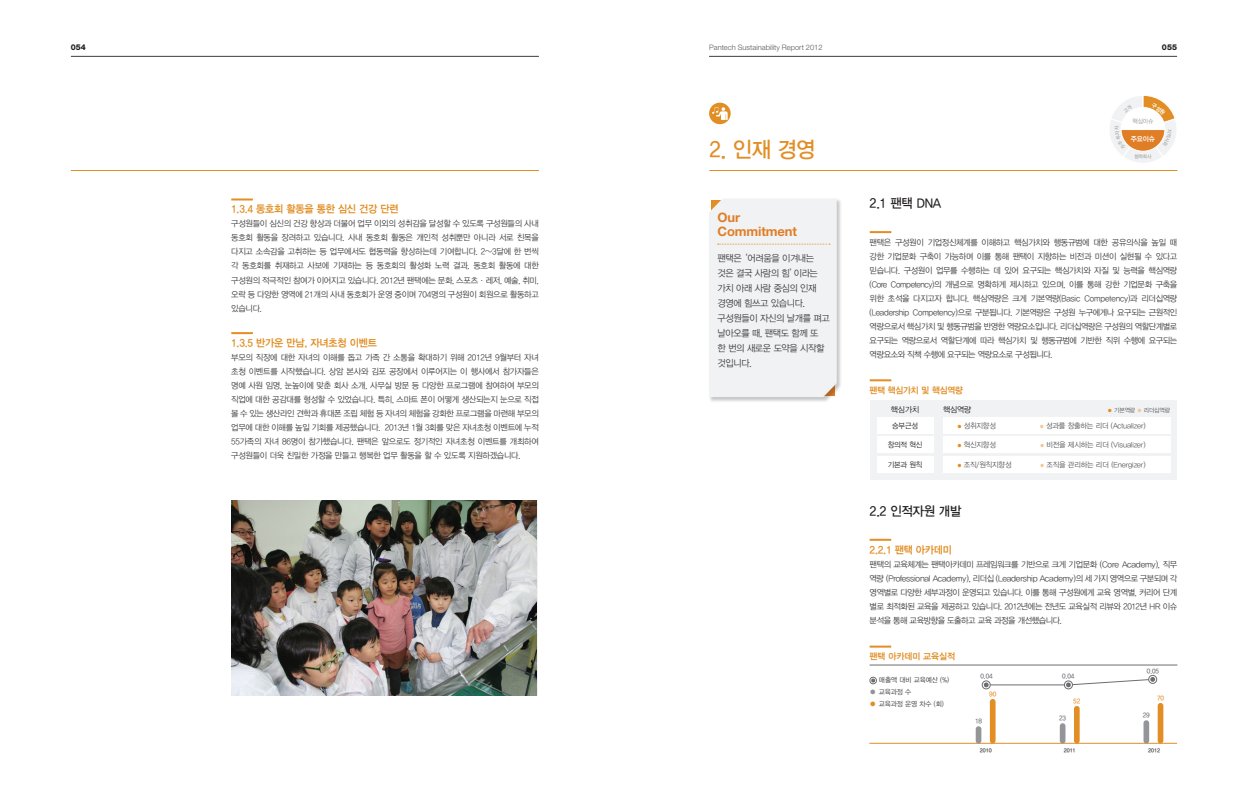
<style>
.page{position:relative;width:1248px;height:794px;background:#fff}
.page>*{position:absolute;margin:0;border:0;box-sizing:border-box;transform-origin:0 0}
.t1{font:22px "YDIYGO330";color:#e28e25;scale:.95 1}
.t2{font:13px "YDIYGO330";letter-spacing:-.02em;color:#231f20;scale:.95 1}
.t3{font:700 13px/14px "Helvetica Neue LT Pro";letter-spacing:-.01em;color:#e07e26}
.t4{font:10.5px "YDIYGO340";letter-spacing:-.02em;color:#e28e25;scale:.95 1}
.t5{font:10px/16px "YDIYGO330";letter-spacing:-.04em;color:#231f20;scale:.95 1}
.t6{font:9.5px/15px "YDIYGO320";letter-spacing:-.04em;color:#3e3e3f;scale:.95 1}
.t7{font:9px "YDIYGO340";letter-spacing:-.015em;color:#e28e25;scale:.95 1}
.t8{font:9px "YDIYGO340";letter-spacing:-.015em;color:#e28e25}
.t9{font:8.5px/14px "YDIYGO320";letter-spacing:-.03em;color:#3e3e3f;text-align:justify;scale:.95 1}
.t10{font:8px "YDIYGO320";letter-spacing:-.01em;color:#231f20}
.t11{font:800 8px "Helvetica Neue LT Pro";color:#231f20}
.t12{font:7.5px "YDIYGO320";letter-spacing:-.02em;color:#57585a;scale:.95 1}
.t13{font:300 7.5px "Helvetica Neue LT Pro";color:#57585a}
.t14{font:7.5px "YDIYGO320";letter-spacing:-.02em;color:#231f20;scale:.95 1}
.t15{font:7px "YDIYGO320";letter-spacing:-.01em;color:#3e3e3f;scale:.95 1}
.t16{font:7px "YDIYGO340";color:#fff;scale:.95 1}
.t17{font:6.5px "YDIYGO330";letter-spacing:-.01em;color:#6c6d70}
.t18{font:6.5px "YDIYGO330";color:#e28e25}
.t19{font:6px "YDIYGO320";letter-spacing:-.01em;color:#57585a}
.t20{font:6px "YDIYGO320";color:#939598;scale:.95 1}
.t21{font:5.5px "YDIYGO340";letter-spacing:-.01em;color:#3e3e3f}
.t22{font:5px "YDIYGO320";color:#939598;scale:.95 1}
.s1{font-size:5px;color:#e28e25}
.s2{font-size:5px;color:#f2c893}
.s3{color:#939598}
.s4{color:#e28e25}
</style>
<div class="page">
<hr style="left:71px;top:56px;width:468px;height:1px;background:#3e3e3f">
<hr style="left:709px;top:56px;width:467px;height:1px;background:#3e3e3f">
<div style="left:870px;top:400px;width:306px;height:79px;background:#f1f2f3"></div>
<hr style="left:71px;top:170px;width:468px;height:1px;background:#e28e25">
<hr style="left:869px;top:665px;width:308px;height:1px;background:#6c6d70">
<hr style="left:869px;top:231px;width:22px;height:2px;background:#e28e25">
<hr style="left:869px;top:379px;width:22px;height:2px;background:#e28e25">
<hr style="left:869px;top:539px;width:22px;height:2px;background:#e28e25">
<hr style="left:869px;top:645px;width:22px;height:2px;background:#e28e25">
<hr style="left:709px;top:170px;width:468px;height:1px;background:#e28e25">
<svg style="left:869px;top:676px;width:7px;height:8px"></svg>
<hr style="left:869px;top:743px;width:307px;height:1px;background:#e28e25">
<svg style="left:981px;top:675px;width:175px;height:14px"></svg>
<hr style="left:231px;top:198px;width:22px;height:2px;background:#e28e25">
<hr style="left:231px;top:332px;width:22px;height:2px;background:#e28e25">
<div style="left:989px;top:699px;width:6px;height:44px;background:#e28e25;border-radius:3px"></div>
<div style="left:975px;top:726px;width:6px;height:17px;background:#939598;border-radius:3px"></div>
<div style="left:1073px;top:706px;width:6px;height:37px;background:#e28e25;border-radius:3px"></div>
<div style="left:1059px;top:723px;width:6px;height:20px;background:#939598;border-radius:3px"></div>
<div style="left:1157px;top:703px;width:6px;height:40px;background:#e28e25;border-radius:3px"></div>
<div style="left:1143px;top:720px;width:5px;height:23px;background:#939598;border-radius:3px"></div>
<div style="left:709px;top:103px;width:21px;height:21px;background:#e28e25;border-radius:50%"></div>
<svg style="left:712px;top:107px;width:15px;height:13px"></svg>
<div style="left:708px;top:198px;width:134px;height:205px;background:#231f20;opacity:.25"></div>
<div style="left:709px;top:198px;width:127px;height:199px;background:#f1f2f3"></div>
<img style="left:231px;top:500px;width:305px;height:196px">
<div style="left:876px;top:417px;width:57px;height:16px;background:#fff"></div>
<div style="left:876px;top:436px;width:57px;height:17px;background:#fff"></div>
<div style="left:876px;top:456px;width:57px;height:16px;background:#fff"></div>
<div style="left:943px;top:417px;width:227px;height:16px;background:#fff"></div>
<div style="left:943px;top:436px;width:227px;height:17px;background:#fff"></div>
<div style="left:943px;top:456px;width:227px;height:16px;background:#fff"></div>
<svg style="left:1110px;top:95px;width:66px;height:68px"></svg>
<p class="t11" style="left:71px;top:43px;width:17px">054</p>
<p class="t13" style="left:709px;top:43px;width:115px">Pantech Sustainability Report 2012</p>
<p class="t11" style="left:1161px;top:43px;width:17px">055</p>
<p class="t4" style="left:231px;top:203px;width:178px">1.3.4 동호회 활동을 통한 심신 건강 단련</p>
<p class="t9" style="left:231px;top:217px;width:325px">구성원들이 심신의 건강 향상과 더불어 업무 이외의 성취감을 달성할 수 있도록 구성원들의 사내 동호회 활동을 장려하고 있습니다. 사내 동호회 활동은 개인적 성취뿐만 아니라 서로 친목을 다지고 소속감을 고취하는 등 업무에서도 협동력을 향상하는데 기여합니다. 2~3달에 한 번씩 각 동호회를 취재하고 사보에 기재하는 등 동호회의 활성화 노력 결과, 동호회 활동에 대한 구성원의 적극적인 참여가 이어지고 있습니다. 2012년 팬택에는 문화, 스포츠·레저, 예술, 취미, 오락 등 다양한 영역에 21개의 사내 동호회가 운영 중이며 704명의 구성원이 회원으로 활동하고 있습니다.</p>
<p class="t4" style="left:231px;top:337px;width:155px">1.3.5 반가운 만남, 자녀초청 이벤트</p>
<p class="t9" style="left:231px;top:351px;width:325px">부모의 직장에 대한 자녀의 이해를 돕고 가족 간 소통을 확대하기 위해 2012년 9월부터 자녀 초청 이벤트를 시작했습니다. 상암 본사와 김포 공장에서 이루어지는 이 행사에서 참가자들은 명예 사원 임명, 눈높이에 맞춘 회사 소개, 사무실 방문 등 다양한 프로그램에 참여하여 부모의 직업에 대한 공감대를 형성할 수 있었습니다. 특히, 스마트 폰이 어떻게 생산되는지 눈으로 직접 볼 수 있는 생산라인 견학과 휴대폰 조립 체험 등 자녀의 체험을 강화한 프로그램을 마련해 부모의 업무에 대한 이해를 높일 기회를 제공했습니다. 2013년 1월 3회를 맞은 자녀초청 이벤트에 누적 55가족의 자녀 86명이 참가했습니다. 팬택은 앞으로도 정기적인 자녀초청 이벤트를 개최하여 구성원들이 더욱 친밀한 가정을 만들고 행복한 업무 활동을 할 수 있도록 지원하겠습니다.</p>
<p class="t1" style="left:709px;top:137px;width:113px">2. 인재 경영</p>
<p class="t3" style="left:717px;top:210px;width:81px">Our<br>Commitment</p>
<p class="t6" style="left:717px;top:251px;width:119px">팬택은 ‘어려움을 이겨내는 것은 결국 사람의 힘’이라는 가치 아래 사람 중심의 인재 경영에 힘쓰고 있습니다. 구성원들이 자신의 날개를 펴고 날아오를 때, 팬택도 함께 또<br>한 번의 새로운 도약을 시작할 것입니다.</p>
<p class="t5" style="left:716px;top:254px;width:119px">치밀하고 차별화된 전략으로 전 세계 이동통신 산업을 이끄는 리더가 되고자 합니다.<br>R&amp;D와 마케팅 그리고 디자인에 이르기까지 지속적 성장 여건을 조성하여 진정한</p>
<p class="t20" style="left:1132px;top:118px;width:23px">핵심이슈</p>
<p class="t16" style="left:1130px;top:135px;width:27px">주요이슈</p>
<p class="t22" style="left:1134px;top:154px;width:20px">협력회사</p>
<p class="t2" style="left:869px;top:196px;width:77px">2.1 팬택 DNA</p>
<p class="t9" style="left:869px;top:235px;width:325px">팬택은 구성원이 기업정신체계를 이해하고 핵심가치와 행동규범에 대한 공유의식을 높일 때 강한 기업문화 구축이 가능하며 이를 통해 팬택이 지향하는 비전과 미션이 실현될 수 있다고 믿습니다. 구성원이 업무를 수행하는 데 있어 요구되는 핵심가치와 자질 및 능력을 핵심역량 (Core Competency)의 개념으로 명확하게 제시하고 있으며, 이를 통해 강한 기업문화 구축을 위한 초석을 다지고자 합니다. 핵심역량은 크게 기본역량(Basic Competency)과 리더십역량 (Leadership Competency)으로 구분됩니다. 기본역량은 구성원 누구에게나 요구되는 근원적인 역량으로서 핵심가치 및 행동규범을 반영한 역량요소입니다. 리더십역량은 구성원의 역할단계별로 요구되는 역량으로서 역할단계에 따라 핵심가치 및 행동규범에 기반한 직위 수행에 요구되는 역량요소와 직책 수행에 요구되는 역량요소로 구성됩니다.</p>
<p class="t7" style="left:869px;top:384px;width:100px">팬택 핵심가치 및 핵심역량</p>
<p class="t10" style="left:890px;top:405px;width:30px">핵심가치</p>
<p class="t10" style="left:943px;top:405px;width:30px">핵심역량</p>
<p class="t19" style="left:1107px;top:407px;width:64px"><span class="s1">●</span> 기본역량 <span class="s2">●</span> 리더십역량</p>
<p class="t14" style="left:892px;top:421px;width:29px">승부근성</p>
<p class="t14" style="left:887px;top:441px;width:38px">창의적 혁신</p>
<p class="t14" style="left:887px;top:460px;width:38px">기본과 원칙</p>
<p class="t12" style="left:957px;top:421px;width:42px"><span class="s1">●</span> 성취지향성</p>
<p class="t12" style="left:1039px;top:421px;width:113px"><span class="s2">●</span> 성과를 창출하는 리더 (Actualizer)</p>
<p class="t12" style="left:957px;top:441px;width:42px"><span class="s1">●</span> 혁신지향성</p>
<p class="t12" style="left:1039px;top:441px;width:113px"><span class="s2">●</span> 비전을 제시하는 리더 (Visualizer)</p>
<p class="t12" style="left:957px;top:460px;width:59px"><span class="s1">●</span> 조직/원칙지향성</p>
<p class="t12" style="left:1039px;top:460px;width:113px"><span class="s2">●</span> 조직을 관리하는 리더 (Energizer)</p>
<p class="t2" style="left:869px;top:503px;width:98px">2.2 인적자원 개발</p>
<p class="t4" style="left:869px;top:544px;width:88px">2.2.1 팬택 아카데미</p>
<p class="t9" style="left:869px;top:558px;width:325px">팬택의 교육체계는 팬택아카데미 프레임워크를 기반으로 크게 기업문화 (Core Academy), 직무 역량 (Professional Academy), 리더십 (Leadership Academy)의 세 가지 영역으로 구분되며 각 영역별로 다양한 세부과정이 운영되고 있습니다. 이를 통해 구성원에게 교육 영역별, 커리어 단계 별로 최적화된 교육을 제공하고 있습니다. 2012년에는 전년도 교육실적 리뷰와 2012년 HR 이슈 분석을 통해 교육방향을 도출하고 교육 과정을 개선했습니다.</p>
<p class="t8" style="left:869px;top:651px;width:87px">팬택 아카데미 교육실적</p>
<p class="t15" style="left:878px;top:676px;width:75px">매출액 대비 교육예산 (%)</p>
<p class="t15" style="left:869px;top:688px;width:45px"><span class="s3">●</span> 교육과정 수</p>
<p class="t15" style="left:869px;top:700px;width:79px"><span class="s4">●</span> 교육과정 운영 차수 (회)</p>
<p class="t17" style="left:980px;top:672px;width:14px">0.04</p>
<p class="t17" style="left:1062px;top:672px;width:14px">0.04</p>
<p class="t17" style="left:1146px;top:667px;width:14px">0.05</p>
<p class="t18" style="left:989px;top:690px;width:9px">90</p>
<p class="t18" style="left:1073px;top:697px;width:9px">52</p>
<p class="t18" style="left:1156px;top:694px;width:9px">70</p>
<p class="t17" style="left:974px;top:717px;width:9px">18</p>
<p class="t17" style="left:1058px;top:714px;width:9px">23</p>
<p class="t17" style="left:1142px;top:711px;width:9px">29</p>
<p class="t21" style="left:979px;top:747px;width:13px">2010</p>
<p class="t21" style="left:1063px;top:747px;width:13px">2011</p>
<p class="t21" style="left:1148px;top:747px;width:13px">2012</p>
</div>
